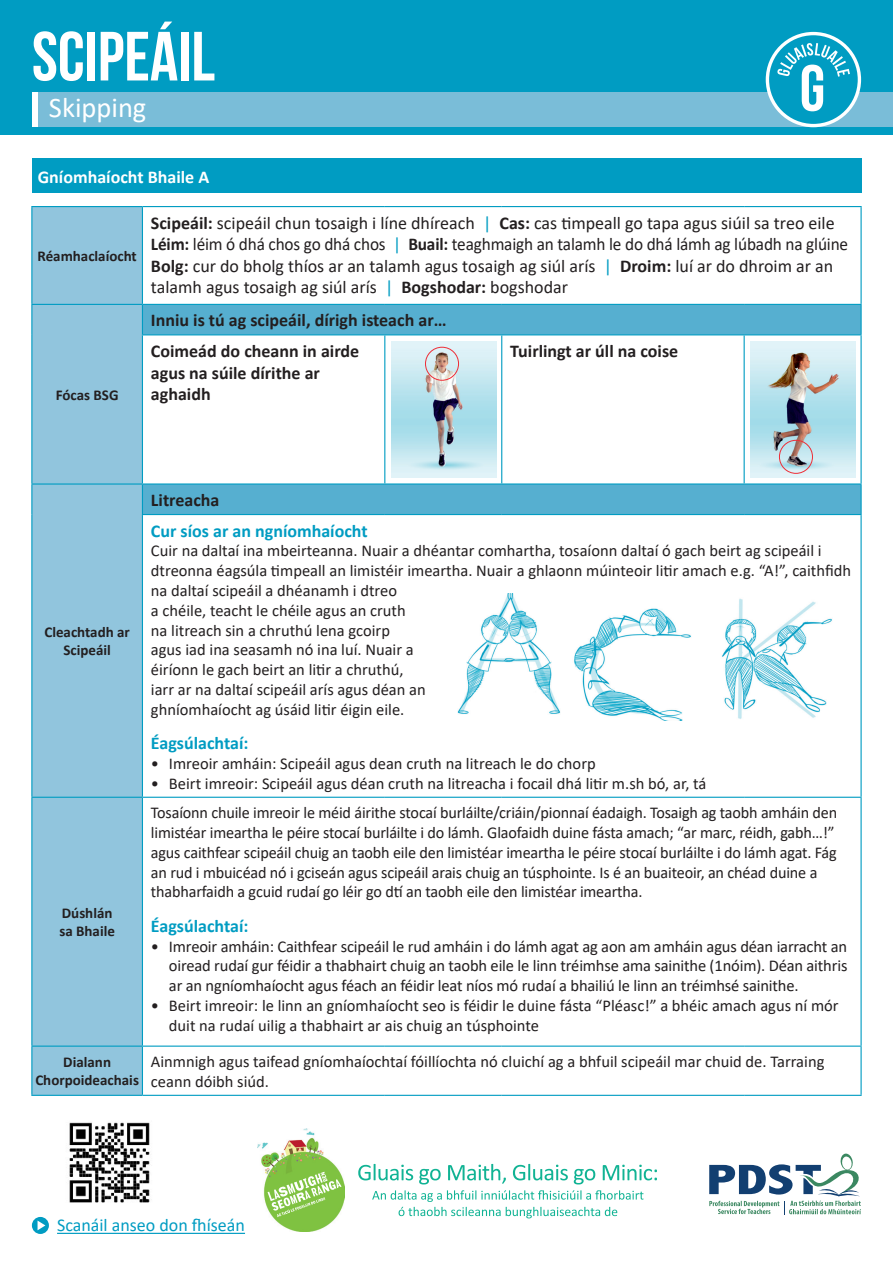
<style>
.page{position:relative;width:893px;height:1263px;background:#fff}
.page>*{position:absolute;margin:0;border:0;box-sizing:border-box;transform-origin:0 0}
.t1{font:700 69.45px "Bebas Neue";color:#fff}
.t2{font:28.5px "Calibri";color:#fff}
.t3{font:18px/21.6px "Calibri";color:#231f20}
.t4{font:700 18px/30.5px "Calibri";color:#231f20}
.t5{font:700 18px "Calibri";color:#009cc2}
.t6{font:18px "Calibri";color:#009cc2}
.t7{font:700 18px "Calibri";color:#fff}
.t8{font:16.5px/19.8px "Calibri";color:#231f20}
.t9{font:700 15px/18px "Calibri";color:#231f20;text-align:center}
.s1{font-weight:700}
.s2{color:#009cc2}
</style>
<div class="page">
<div style="left:0;top:0;width:893px;height:135px;background:#009cc2"></div>
<div style="left:38px;top:92px;width:855px;height:34px;background:#7abdd8"></div>
<div style="left:32px;top:92px;width:6px;height:34px;background:#fff"></div>
<svg style="left:767px;top:34px;width:93px;height:92px;fill:#009cc2"></svg>
<svg style="left:777px;top:43px;width:73px;height:68px"></svg>
<div style="left:766px;top:32px;width:95px;height:95px;border:3px solid #fff;border-radius:50%"></div>
<div style="left:32px;top:207px;width:110px;height:888px;background:#91c5dd"></div>
<svg style="left:143px;top:305px;width:717px;height:209px"></svg>
<hr style="left:142px;top:206px;width:243px;height:1px;background:#009cc2">
<hr style="left:385px;top:206px;width:117px;height:1px;background:#009cc2">
<hr style="left:502px;top:206px;width:242px;height:1px;background:#009cc2">
<hr style="left:744px;top:206px;width:118px;height:1px;background:#009cc2">
<hr style="left:860px;top:207px;width:2px;height:97px;background:#009cc2">
<hr style="left:142px;top:304px;width:243px;height:1px;background:#009cc2">
<hr style="left:385px;top:304px;width:117px;height:1px;background:#009cc2">
<hr style="left:502px;top:304px;width:242px;height:1px;background:#009cc2">
<hr style="left:744px;top:304px;width:118px;height:1px;background:#009cc2">
<hr style="left:860px;top:305px;width:2px;height:29px;background:#009cc2">
<hr style="left:142px;top:334px;width:243px;height:1px;background:#009cc2">
<hr style="left:384px;top:335px;width:1px;height:148px;background:#009cc2">
<hr style="left:385px;top:334px;width:117px;height:1px;background:#009cc2">
<hr style="left:501px;top:335px;width:1px;height:148px;background:#009cc2">
<hr style="left:502px;top:334px;width:242px;height:1px;background:#009cc2">
<hr style="left:744px;top:335px;width:1px;height:148px;background:#009cc2">
<hr style="left:744px;top:334px;width:118px;height:1px;background:#009cc2">
<hr style="left:860px;top:335px;width:2px;height:148px;background:#009cc2">
<hr style="left:142px;top:483px;width:243px;height:2px;background:#009cc2">
<hr style="left:385px;top:483px;width:117px;height:2px;background:#009cc2">
<hr style="left:502px;top:483px;width:242px;height:2px;background:#009cc2">
<hr style="left:744px;top:483px;width:118px;height:2px;background:#009cc2">
<hr style="left:860px;top:485px;width:2px;height:29px;background:#009cc2">
<hr style="left:142px;top:514px;width:243px;height:1px;background:#009cc2">
<hr style="left:385px;top:514px;width:117px;height:1px;background:#009cc2">
<hr style="left:502px;top:514px;width:242px;height:1px;background:#009cc2">
<hr style="left:744px;top:514px;width:118px;height:1px;background:#009cc2">
<hr style="left:860px;top:515px;width:2px;height:282px;background:#009cc2">
<hr style="left:142px;top:797px;width:243px;height:1px;background:#009cc2">
<hr style="left:385px;top:797px;width:117px;height:1px;background:#009cc2">
<hr style="left:502px;top:797px;width:242px;height:1px;background:#009cc2">
<hr style="left:744px;top:797px;width:118px;height:1px;background:#009cc2">
<hr style="left:142px;top:1045px;width:243px;height:2px;background:#009cc2">
<hr style="left:385px;top:1045px;width:117px;height:2px;background:#009cc2">
<hr style="left:502px;top:1045px;width:242px;height:2px;background:#009cc2">
<hr style="left:744px;top:1045px;width:118px;height:2px;background:#009cc2">
<hr style="left:142px;top:1095px;width:243px;height:1px;background:#009cc2">
<hr style="left:385px;top:1095px;width:117px;height:1px;background:#009cc2">
<hr style="left:502px;top:1095px;width:242px;height:1px;background:#009cc2">
<hr style="left:744px;top:1095px;width:118px;height:1px;background:#009cc2">
<hr style="left:860px;top:798px;width:2px;height:247px;background:#009cc2">
<hr style="left:860px;top:1047px;width:2px;height:48px;background:#009cc2">
<hr style="left:31px;top:207px;width:1px;height:97px;background:#009cc2">
<hr style="left:31px;top:206px;width:111px;height:1px;background:#009cc2">
<hr style="left:142px;top:207px;width:1px;height:97px;background:#009cc2">
<hr style="left:31px;top:305px;width:1px;height:30px;background:#009cc2">
<hr style="left:31px;top:335px;width:1px;height:148px;background:#009cc2">
<hr style="left:31px;top:304px;width:111px;height:1px;background:#009cc2">
<svg style="left:142px;top:305px;width:1px;height:29px"></svg>
<hr style="left:142px;top:335px;width:1px;height:148px;background:#009cc2">
<svg style="left:31px;top:485px;width:1px;height:29px"></svg>
<hr style="left:31px;top:514px;width:1px;height:283px;background:#009cc2">
<hr style="left:31px;top:483px;width:111px;height:2px;background:#009cc2">
<svg style="left:142px;top:485px;width:1px;height:29px"></svg>
<hr style="left:142px;top:515px;width:1px;height:282px;background:#009cc2">
<hr style="left:31px;top:798px;width:1px;height:247px;background:#009cc2">
<hr style="left:31px;top:797px;width:111px;height:1px;background:#009cc2">
<hr style="left:142px;top:798px;width:1px;height:247px;background:#009cc2">
<hr style="left:31px;top:1047px;width:1px;height:48px;background:#009cc2">
<hr style="left:31px;top:1045px;width:111px;height:2px;background:#009cc2">
<hr style="left:31px;top:1095px;width:111px;height:1px;background:#009cc2">
<hr style="left:142px;top:1047px;width:1px;height:48px;background:#009cc2">
<img style="left:391px;top:341px;width:105px;height:137px">
<div style="left:425px;top:347px;width:34px;height:34px;border:1px solid #ee2d36;border-radius:50%"></div>
<img style="left:750px;top:341px;width:106px;height:137px">
<div style="left:779px;top:440px;width:34px;height:34px;border:1px solid #ee2d36;border-radius:50%"></div>
<img style="left:457px;top:593px;width:375px;height:128px">
<div style="left:32px;top:159px;width:829px;height:34px;background:#009cc2"></div>
<svg style="left:709px;top:1153px;width:152px;height:61px"></svg>
<hr style="left:57px;top:1233px;width:188px;height:1px;background:#009cc2">
<svg style="left:32px;top:1217px;width:17px;height:17px"></svg>
<svg style="left:38px;top:1220px;width:7px;height:10px"></svg>
<svg style="left:358px;top:1164px;width:299px;height:54px"></svg>
<img style="left:257px;top:1128px;width:87px;height:103px">
<svg style="left:268px;top:1172px;width:74px;height:45px;background:#9ccf6d"></svg>
<img style="left:69px;top:1122px;width:81px;height:81px">
<h1 class="t1" style="left:32px;top:18px;width:185px">SCIPEÁIL</h1>
<h2 class="t2" style="left:49px;top:88px;width:99px">Skipping</h2>
<p class="t7" style="left:38px;top:164px;width:173px">Gníomhaíocht Bhaile A</p>
<p class="t9" style="left:37px;top:247px;width:101px">Réamhaclaíocht</p>
<p class="t9" style="left:56px;top:386px;width:64px">Fócas BSG</p>
<p class="t3" style="left:151px;top:211px;width:699px"><span class="s1">Scipeáil:</span> scipeáil chun tosaigh i líne dhíreach <span class="s2">|</span> <span class="s1">Cas:</span> cas timpeall go tapa agus siúil sa treo eile <span class="s1">Léim:</span> léim ó dhá chos go dhá chos <span class="s2">|</span> <span class="s1">Buail:</span> teaghmaigh an talamh le do dhá lámh ag lúbadh na glúine <span class="s1">Bolg:</span> cur do bholg thíos ar an talamh agus tosaigh ag siúl arís <span class="s2">|</span> <span class="s1">Droim:</span> luí ar do dhroim ar an talamh agus tosaigh ag siúl arís <span class="s2">|</span> <span class="s1">Bogshodar:</span> bogshodar</p>
<p class="t4" style="left:151px;top:305px;width:297px">Inniu is tú ag scipeáil, dírigh isteach ar…<br>Coimeád do cheann in airde</p>
<p class="t4" style="left:151px;top:361px;width:171px;line-height:21.6px">agus na súile dírithe ar aghaidh</p>
<p class="t4" style="left:510px;top:335px;width:170px">Tuirlingt ar úll na coise</p>
<p class="t9" style="left:44px;top:623px;width:87px">Cleachtadh ar<br>Scipeáil</p>
<p class="t9" style="left:59px;top:904px;width:57px;text-align:left">Dúshlán sa Bhaile</p>
<p class="t4" style="left:151px;top:485px;width:70px">Litreacha</p>
<p class="t5" style="left:151px;top:518px;width:218px">Cur síos ar an ngníomhaíocht</p>
<p class="t8" style="left:151px;top:540px;width:702px">Cuir na daltaí ina mbeirteanna. Nuair a dhéantar comhartha, tosaíonn daltaí ó gach beirt ag scipeáil i dtreonna éagsúla timpeall an limistéir imeartha. Nuair a ghlaonn múinteoir litir amach e.g. “A!”, caithfidh na daltaí scipeáil a dhéanamh i dtreo<br>a chéile, teacht le chéile agus an cruth<br>na litreach sin a chruthú lena gcoirp<br>agus iad ina seasamh nó ina luí. Nuair a<br>éiríonn le gach beirt an litir a chruthú,<br>iarr ar na daltaí scipeáil arís agus déan an<br>ghníomhaíocht ag úsáid litir éigin eile.</p>
<p class="t5" style="left:151px;top:730px;width:99px">Éagsúlachtaí:</p>
<p class="t8" style="left:151px;top:753px;width:446px">• Imreoir amháin: Scipeáil agus dean cruth na litreach le do chorp</p>
<p class="t8" style="left:151px;top:773px;width:557px">• Beirt imreoir: Scipeáil agus déan cruth na litreacha i focail dhá litir m.sh bó, ar, tá</p>
<p class="t8" style="left:151px;top:802px;width:688px">Tosaíonn chuile imreoir le méid áirithe stocaí burláilte/criáin/pionnaí éadaigh. Tosaigh ag taobh amháin den limistéar imeartha le péire stocaí burláilte i do lámh. Glaofaidh duine fásta amach; “ar marc, réidh, gabh…!” agus caithfear scipeáil chuig an taobh eile den limistéar imeartha le péire stocaí burláilte i do lámh agat. Fág an rud i mbuicéad nó i gciseán agus scipeáil arais chuig an túsphointe. Is é an buaiteoir, an chéad duine a thabharfaidh a gcuid rudaí go léir go dtí an taobh eile den limistéar imeartha.</p>
<p class="t5" style="left:151px;top:913px;width:99px">Éagsúlachtaí:</p>
<p class="t8" style="left:169px;top:936px;width:680px;text-align:justify;text-indent:-18px">• Imreoir amháin: Caithfear scipeáil le rud amháin i do lámh agat ag aon am amháin agus déan iarracht an oiread rudaí gur féidir a thabhairt chuig an taobh eile le linn tréimhse ama sainithe (1nóim). Déan aithris ar an ngníomhaíocht agus féach an féidir leat níos mó rudaí a bhailiú le linn an tréimhsé sainithe.</p>
<p class="t8" style="left:169px;top:995px;width:671px;text-indent:-18px">• Beirt imreoir: le linn an gníomhaíocht seo is féidir le duine fásta “Pléasc!” a bhéic amach agus ní mór duit na rudaí uilig a thabhairt ar ais chuig an túsphointe</p>
<p class="t9" style="left:35px;top:1053px;width:105px">Dialann<br>Chorpoideachais</p>
<p class="t8" style="left:151px;top:1051px;width:675px">Ainmnigh agus taifead gníomhaíochtaí fóillíochta nó cluichí ag a bhfuil scipeáil mar chuid de. Tarraing ceann dóibh siúd.</p>
<p class="t6" style="left:57px;top:1213px;width:189px">Scanáil anseo don fhíseán</p>
</div>
